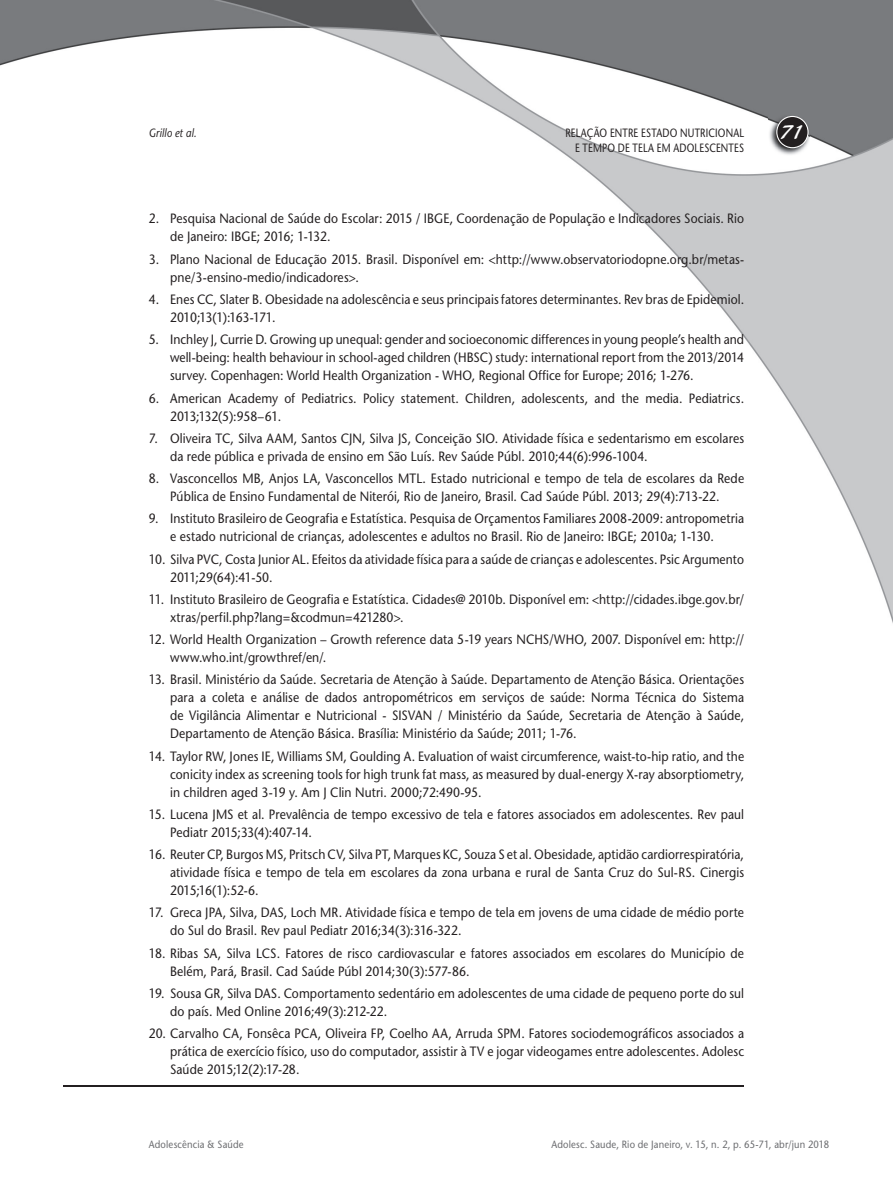
<style>
.page{position:relative;width:893px;height:1191px;background:#fff}
.page>*{position:absolute;margin:0;border:0;box-sizing:border-box;transform-origin:0 0}
.t1{font:21px "Blacklight D";color:#fff}
.t2{font:13.5px/18px "Stone Sans";letter-spacing:.005em;color:#231f20;scale:.9 1}
.t3{font:12px "Stone Sans";letter-spacing:.02em;color:#231f20;scale:.8 1}
.t4{font:italic 12px "Stone Sans";letter-spacing:.01em;color:#231f20;scale:.85 1}
.t5{font:10.5px "Stone Sans";letter-spacing:.02em;color:#6c6d70;scale:.9 1}
</style>
<div class="page">
<img style="left:0;top:0;width:893px;height:623px">
<img style="left:769px;top:115px;width:41px;height:41px">
<svg style="left:776px;top:116px;width:33px;height:32px"></svg>
<hr style="left:64px;top:1084px;width:680px;height:2px;background:#231f20">
<p class="t4" style="left:149px;top:126px;width:58px">Grillo et al.</p>
<p class="t3" style="left:565px;top:126px;width:225px">RELAÇÃO ENTRE ESTADO NUTRICIONAL</p>
<h1 class="t1" style="left:780px;top:119px;width:26px">71</h1>
<p class="t3" style="left:575px;top:140px;width:213px">E TEMPO DE TELA EM ADOLESCENTES</p>
<p class="t2" style="left:170px;top:210px;width:639px;text-indent:-21px">2. Pesquisa Nacional de Saúde do Escolar: 2015 / IBGE, Coordenação de População e Indicadores Sociais. Rio de Janeiro: IBGE; 2016; 1-132.</p>
<p class="t2" style="left:170px;top:250px;width:639px;text-indent:-21px">3. Plano Nacional de Educação 2015. Brasil. Disponível em: &lt;http://www.observatoriodopne.org.br/metas&shy;pne/3-ensino-medio/indicadores&gt;.</p>
<p class="t2" style="left:170px;top:290px;width:639px;text-indent:-21px">4. Enes CC, Slater B. Obesidade na adolescência e seus principais fatores determinantes. Rev bras de Epidemiol.<br>2010;13(1):163-171.</p>
<p class="t2" style="left:170px;top:330px;width:639px;text-align:justify;text-indent:-21px">5. Inchley J, Currie D. Growing up unequal: gender and socioeconomic differences in young people’s health and well-being: health behaviour in school-aged children (HBSC) study: international report from the 2013/2014 survey. Copenhagen: World Health Organization - WHO, Regional Office for Europe; 2016; 1-276.</p>
<p class="t2" style="left:170px;top:389px;width:639px;text-indent:-21px">6. American Academy of Pediatrics. Policy statement. Children, adolescents, and the media. Pediatrics.<br>2013;132(5):958–61.</p>
<p class="t2" style="left:170px;top:429px;width:639px;text-indent:-21px">7. Oliveira TC, Silva AAM, Santos CJN, Silva JS, Conceição SIO. Atividade física e sedentarismo em escolares da rede pública e privada de ensino em São Luís. Rev Saúde Públ. 2010;44(6):996-1004.</p>
<p class="t2" style="left:149px;top:469px;width:663px;text-align:center">8. Vasconcellos MB, Anjos LA, Vasconcellos MTL. Estado nutricional e tempo de tela de escolares da Rede<br>Pública de Ensino Fundamental de Niterói, Rio de Janeiro, Brasil. Cad Saúde Públ. 2013; 29(4):713-22.</p>
<p class="t2" style="left:170px;top:509px;width:639px;text-indent:-21px">9. Instituto Brasileiro de Geografia e Estatística. Pesquisa de Orçamentos Familiares 2008-2009: antropometria e estado nutricional de crianças, adolescentes e adultos no Brasil. Rio de Janeiro: IBGE; 2010a; 1-130.</p>
<p class="t2" style="left:170px;top:550px;width:639px;text-indent:-21px">10. Silva PVC, Costa Junior AL. Efeitos da atividade física para a saúde de crianças e adolescentes. Psic Argumento<br>2011;29(64):41-50.</p>
<p class="t2" style="left:170px;top:590px;width:639px;text-indent:-21px">11. Instituto Brasileiro de Geografia e Estatística. Cidades@ 2010b. Disponível em: &lt;http://cidades.ibge.gov.br/ xtras/perfil.php?lang=&amp;codmun=421280&gt;.</p>
<p class="t2" style="left:170px;top:630px;width:639px;text-indent:-21px">12. World Health Organization – Growth reference data 5-19 years NCHS/WHO, 2007. Disponível em: http:// www.who.int/growthref/en/.</p>
<p class="t2" style="left:170px;top:670px;width:639px;text-align:justify;text-indent:-21px">13. Brasil. Ministério da Saúde. Secretaria de Atenção à Saúde. Departamento de Atenção Básica. Orientações para a coleta e análise de dados antropométricos em serviços de saúde: Norma Técnica do Sistema de Vigilância Alimentar e Nutricional - SISVAN / Ministério da Saúde, Secretaria de Atenção à Saúde, Departamento de Atenção Básica. Brasília: Ministério da Saúde; 2011; 1-76.</p>
<p class="t2" style="left:170px;top:747px;width:639px;text-align:justify;text-indent:-21px">14. Taylor RW, Jones IE, Williams SM, Goulding A. Evaluation of waist circumference, waist-to-hip ratio, and the conicity index as screening tools for high trunk fat mass, as measured by dual-energy X-ray absorptiometry, in children aged 3-19 y. Am J Clin Nutri. 2000;72:490-95.</p>
<p class="t2" style="left:170px;top:805px;width:639px;text-indent:-21px">15. Lucena JMS et al. Prevalência de tempo excessivo de tela e fatores associados em adolescentes. Rev paul<br>Pediatr 2015;33(4):407-14.</p>
<p class="t2" style="left:170px;top:845px;width:639px;text-align:justify;text-indent:-21px">16. Reuter CP, Burgos MS, Pritsch CV, Silva PT, Marques KC, Souza S et al. Obesidade, aptidão cardiorrespiratória, atividade física e tempo de tela em escolares da zona urbana e rural de Santa Cruz do Sul-RS. Cinergis 2015;16(1):52-6.</p>
<p class="t2" style="left:170px;top:903px;width:639px;text-indent:-21px">17. Greca JPA, Silva, DAS, Loch MR. Atividade física e tempo de tela em jovens de uma cidade de médio porte do Sul do Brasil. Rev paul Pediatr 2016;34(3):316-322.</p>
<p class="t2" style="left:170px;top:944px;width:639px;text-indent:-21px">18. Ribas SA, Silva LCS. Fatores de risco cardiovascular e fatores associados em escolares do Município de<br>Belém, Pará, Brasil. Cad Saúde Públ 2014;30(3):577-86.</p>
<p class="t2" style="left:170px;top:984px;width:639px;text-indent:-21px">19. Sousa GR, Silva DAS. Comportamento sedentário em adolescentes de uma cidade de pequeno porte do sul do país. Med Online 2016;49(3):212-22.</p>
<p class="t2" style="left:170px;top:1024px;width:639px;text-align:justify;text-indent:-21px">20. Carvalho CA, Fonsêca PCA, Oliveira FP, Coelho AA, Arruda SPM. Fatores sociodemográficos associados a prática de exercício físico, uso do computador, assistir à TV e jogar videogames entre adolescentes. Adolesc Saúde 2015;12(2):17-28.</p>
<p class="t5" style="left:149px;top:1138px;width:107px">Adolescência &amp; Saúde</p>
<p class="t5" style="left:551px;top:1138px;width:310px">Adolesc. Saude, Rio de Janeiro, v. 15, n. 2, p. 65-71, abr/jun 2018</p>
</div>
